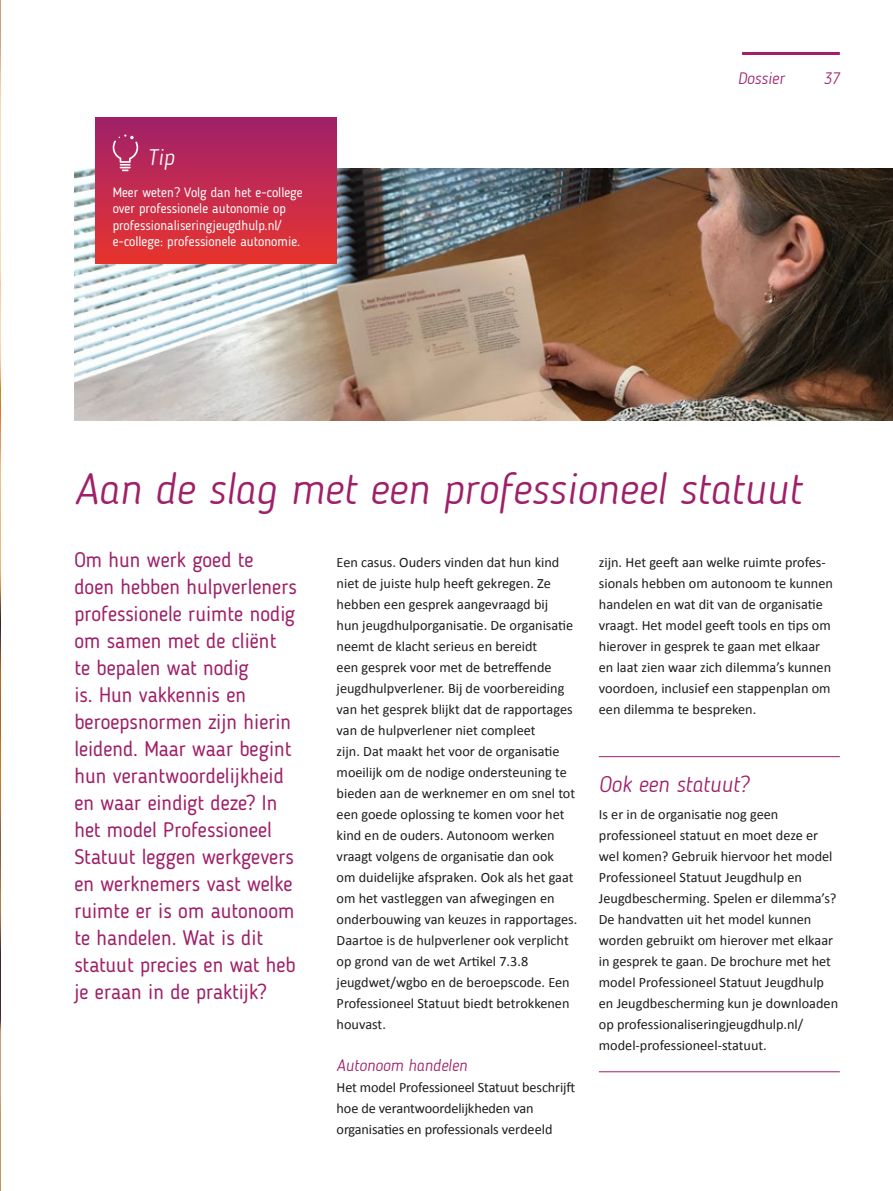
<style>
.page{position:relative;width:893px;height:1191px;background:#fff}
.page>*{position:absolute;margin:0;border:0;box-sizing:border-box;transform-origin:0 0}
.t1{font:italic 300 43.5px "Blogger Sans";color:#9f2068}
.t2{font:italic 300 22.5px "Blogger Sans";color:#9f2068}
.t3{font:italic 300 22.5px "Blogger Sans";color:#fff}
.t4{font:21px/27px "Blogger Sans";color:#9f2068}
.t5{font:italic 300 16.5px "Blogger Sans";color:#9f2068}
.t6{font:14.25px/21px "Calibri";color:#1d1d1b}
.t7{font:13.5px/16.5px "Blogger Sans";color:#fff}
</style>
<div class="page">
<hr style="left:599px;top:756px;width:241px;height:1px;background:#9f2068">
<hr style="left:599px;top:1071px;width:241px;height:1px;background:#9f2068">
<img style="left:74px;top:168px;width:819px;height:252px">
<div style="left:96px;top:117px;width:241px;height:146px;background:linear-gradient(to bottom,#a0216b,#e7342f)"></div>
<svg style="left:113px;top:134px;width:25px;height:37px"></svg>
<img style="left:0;top:0;width:1px;height:1191px">
<hr style="left:742px;top:52px;width:98px;height:3px;background:#9f2068">
<h2 class="t3" style="left:147px;top:144px;width:29px">Tip</h2>
<p class="t7" style="left:113px;top:184px;width:191px">Meer weten? Volg dan het e-college over professionele autonomie op professionaliseringjeugdhulp.nl/ e-college: professionele autonomie.</p>
<p class="t5" style="left:738px;top:69px;width:48px">Dossier</p>
<p class="t5" style="left:823px;top:69px;width:18px">37</p>
<h1 class="t1" style="left:74px;top:463px;width:729px">Aan de slag met een professioneel statuut</h1>
<p class="t4" style="left:74px;top:546px;width:224px">Om hun werk goed te doen hebben hulpverleners professionele ruimte nodig om samen met de cliënt te bepalen wat nodig<br>is. Hun vakkennis en beroepsnormen zijn hierin leidend. Maar waar begint hun verantwoordelijkheid en waar eindigt deze? In het model Professioneel<br>Statuut leggen werkgevers en werknemers vast welke ruimte er is om autonoom te handelen. Wat is dit statuut precies en wat heb je eraan in de praktijk?</p>
<p class="t6" style="left:337px;top:552px;width:242px">Een casus. Ouders vinden dat hun kind niet de juiste hulp heeft gekregen. Ze hebben een gesprek aangevraagd bij<br>hun jeugdhulporganisatie. De organisatie neemt de klacht serieus en bereidt<br>een gesprek voor met de betreffende jeugdhulpverlener. Bij de voorbereiding van het gesprek blijkt dat de rapportages van de hulpverlener niet compleet<br>zijn. Dat maakt het voor de organisatie moeilijk om de nodige ondersteuning te bieden aan de werknemer en om snel tot een goede oplossing te komen voor het kind en de ouders. Autonoom werken vraagt volgens de organisatie dan ook<br>om duidelijke afspraken. Ook als het gaat om het vastleggen van afwegingen en onderbouwing van keuzes in rapportages.<br>Daartoe is de hulpverlener ook verplicht op grond van de wet Artikel 7.3.8 jeugdwet/wgbo en de beroepscode. Een Professioneel Statuut biedt betrokkenen houvast.</p>
<p class="t5" style="left:337px;top:1055px;width:132px">Autonoom handelen</p>
<p class="t6" style="left:337px;top:1077px;width:240px">Het model Professioneel Statuut beschrijft hoe de verantwoordelijkheden van organisaties en professionals verdeeld</p>
<p class="t6" style="left:599px;top:552px;width:236px">zijn. Het geeft aan welke ruimte profes&shy;sionals hebben om autonoom te kunnen handelen en wat dit van de organisatie vraagt. Het model geeft tools en tips om hierover in gesprek te gaan met elkaar en laat zien waar zich dilemma’s kunnen voordoen, inclusief een stappenplan om een dilemma te bespreken.</p>
<h2 class="t2" style="left:599px;top:771px;width:151px">Ook een statuut?</h2>
<p class="t6" style="left:599px;top:804px;width:241px">Is er in de organisatie nog geen professioneel statuut en moet deze er wel komen? Gebruik hiervoor het model Professioneel Statuut Jeugdhulp en Jeugdbescherming. Spelen er dilemma’s?<br>De handvatten uit het model kunnen worden gebruikt om hierover met elkaar in gesprek te gaan. De brochure met het model Professioneel Statuut Jeugdhulp en Jeugdbescherming kun je downloaden op professionaliseringjeugdhulp.nl/ model-professioneel-statuut.</p>
</div>
